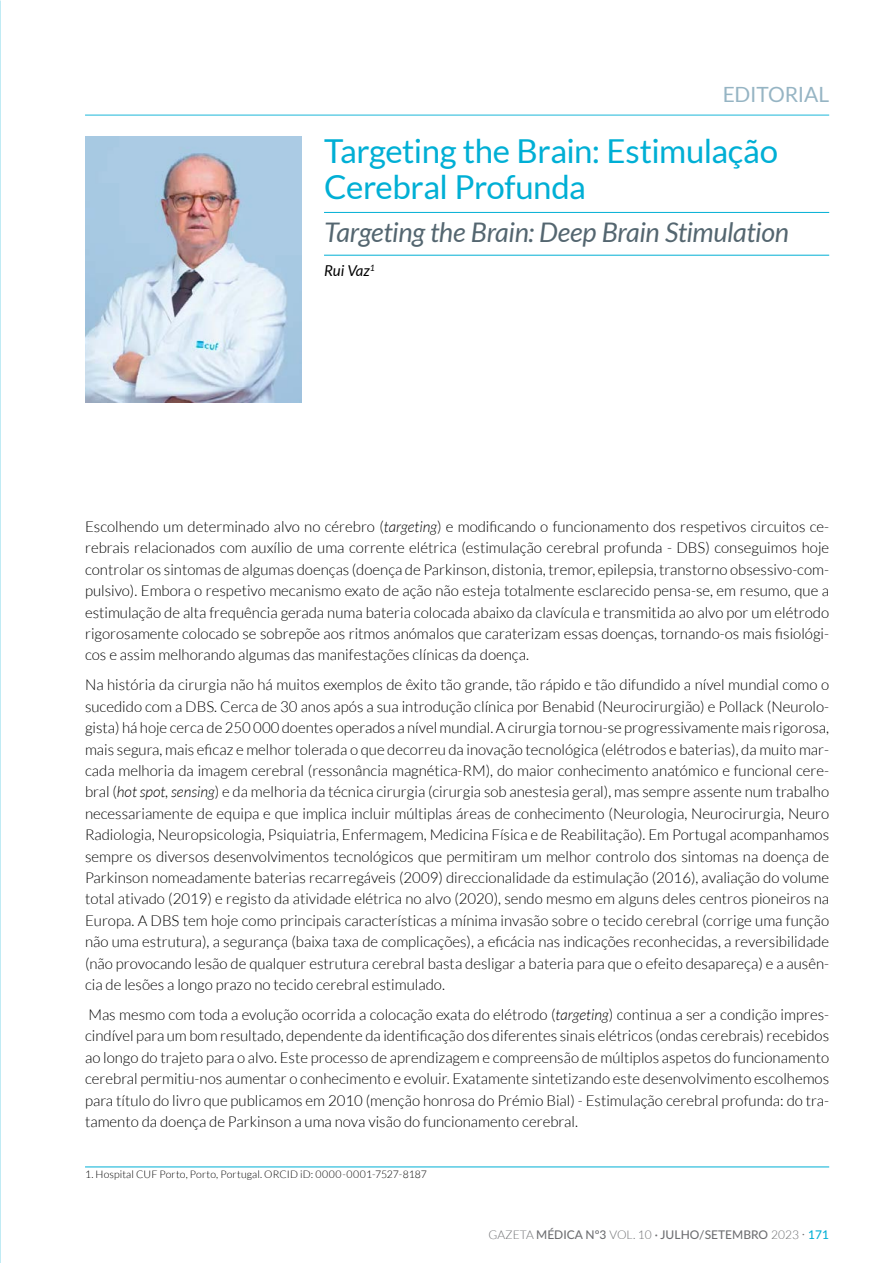
<style>
.page{position:relative;width:893px;height:1263px;background:#fff}
.page>*{position:absolute;margin:0;border:0;box-sizing:border-box;transform-origin:0 0}
.t1{font:33px/36px "Lato";letter-spacing:-.015em;color:#00afd5}
.t2{font:italic 27px "Lato";letter-spacing:-.015em;color:#546670}
.t3{font:21px "Lato";letter-spacing:-.01em;color:#8aacbd}
.t4{font:300 15px/21.5px "Lato";color:#000;text-align:justify}
.t5{font:italic 15px "Lato";color:#000}
.t6{font:500 12px "Lato";color:#6d6e71}
.t7{font:300 10.5px "Lato";letter-spacing:.01em;color:#000}
.s1{font-style:italic}
.s2{font-weight:300}
.s3{font-weight:300;font-size:15px}
.s4{color:#00afd5}
</style>
<div class="page">
<hr style="left:85px;top:115px;width:744px;height:1px;background:#00afd5">
<hr style="left:324px;top:212px;width:505px;height:1px;background:#00afd5">
<hr style="left:324px;top:255px;width:505px;height:1px;background:#00afd5">
<hr style="left:85px;top:1166px;width:744px;height:1px;background:#00afd5">
<img style="left:85px;top:137px;width:216px;height:266px">
<h3 class="t3" style="left:723px;top:83px;width:108px">EDITORIAL</h3>
<h1 class="t1" style="left:324px;top:133px;width:456px">Targeting the Brain: Estimulação<br>Cerebral Profunda</h1>
<h2 class="t2" style="left:324px;top:217px;width:466px">Targeting the Brain: Deep Brain Stimulation</h2>
<p class="t5" style="left:324px;top:262px;width:52px">Rui Vaz<sup>1</sup></p>
<p class="t4" style="left:85px;top:516px;width:746px">Escolhendo um determinado alvo no cérebro (<span class="s1">targeting</span>) e modificando o funcionamento dos respetivos circuitos ce&shy;rebrais relacionados com auxílio de uma corrente elétrica (estimulação cerebral profunda - DBS) conseguimos hoje controlar os sintomas de algumas doenças (doença de Parkinson, distonia, tremor, epilepsia, transtorno obsessivo-com&shy;pulsivo). Embora o respetivo mecanismo exato de ação não esteja totalmente esclarecido pensa-se, em resumo, que a estimulação de alta frequência gerada numa bateria colocada abaixo da clavícula e transmitida ao alvo por um elétrodo rigorosamente colocado se sobrepõe aos ritmos anómalos que caraterizam essas doenças, tornando-os mais fisiológi&shy;cos e assim melhorando algumas das manifestações clínicas da doença.</p>
<p class="t4" style="left:85px;top:674px;width:746px">Na história da cirurgia não há muitos exemplos de êxito tão grande, tão rápido e tão difundido a nível mundial como o sucedido com a DBS. Cerca de 30 anos após a sua introdução clínica por Benabid (Neurocirurgião) e Pollack (Neurolo&shy;gista) há hoje cerca de 250 000 doentes operados a nível mundial. A cirurgia tornou-se progressivamente mais rigorosa, mais segura, mais eficaz e melhor tolerada o que decorreu da inovação tecnológica (elétrodos e baterias), da muito mar&shy;cada melhoria da imagem cerebral (ressonância magnética-RM), do maior conhecimento anatómico e funcional cere&shy;bral (<span class="s1">hot spot, sensing</span>) e da melhoria da técnica cirurgia (cirurgia sob anestesia geral), mas sempre assente num trabalho necessariamente de equipa e que implica incluir múltiplas áreas de conhecimento (Neurologia, Neurocirurgia, Neuro Radiologia, Neuropsicologia, Psiquiatria, Enfermagem, Medicina Física e de Reabilitação). Em Portugal acompanhamos sempre os diversos desenvolvimentos tecnológicos que permitiram um melhor controlo dos sintomas na doença de Parkinson nomeadamente baterias recarregáveis (2009) direccionalidade da estimulação (2016), avaliação do volume total ativado (2019) e registo da atividade elétrica no alvo (2020), sendo mesmo em alguns deles centros pioneiros na Europa. A DBS tem hoje como principais características a mínima invasão sobre o tecido cerebral (corrige uma função não uma estrutura), a segurança (baixa taxa de complicações), a eficácia nas indicações reconhecidas, a reversibilidade (não provocando lesão de qualquer estrutura cerebral basta desligar a bateria para que o efeito desapareça) e a ausên&shy;cia de lesões a longo prazo no tecido cerebral estimulado.</p>
<p class="t4" style="left:85px;top:1004px;width:746px">Mas mesmo com toda a evolução ocorrida a colocação exata do elétrodo (<span class="s1">targeting</span>) continua a ser a condição impres&shy;cindível para um bom resultado, dependente da identificação dos diferentes sinais elétricos (ondas cerebrais) recebidos ao longo do trajeto para o alvo. Este processo de aprendizagem e compreensão de múltiplos aspetos do funcionamento cerebral permitiu-nos aumentar o conhecimento e evoluir. Exatamente sintetizando este desenvolvimento escolhemos para título do livro que publicamos em 2010 (menção honrosa do Prémio Bial) - Estimulação cerebral profunda: do tra&shy;tamento da doença de Parkinson a uma nova visão do funcionamento cerebral.</p>
<p class="t7" style="left:85px;top:1168px;width:343px">1. Hospital CUF Porto, Porto, Portugal. ORCID iD: 0000-0001-7527-8187</p>
<p class="t6" style="left:488px;top:1226px;width:342px"><span class="s2">GAZETA</span> MÉDICA Nº3 <span class="s2">VOL. 10</span> · JULHO/SETEMBRO <span class="s2">2023</span> <span class="s3">·</span> <span class="s4">171</span></p>
</div>
